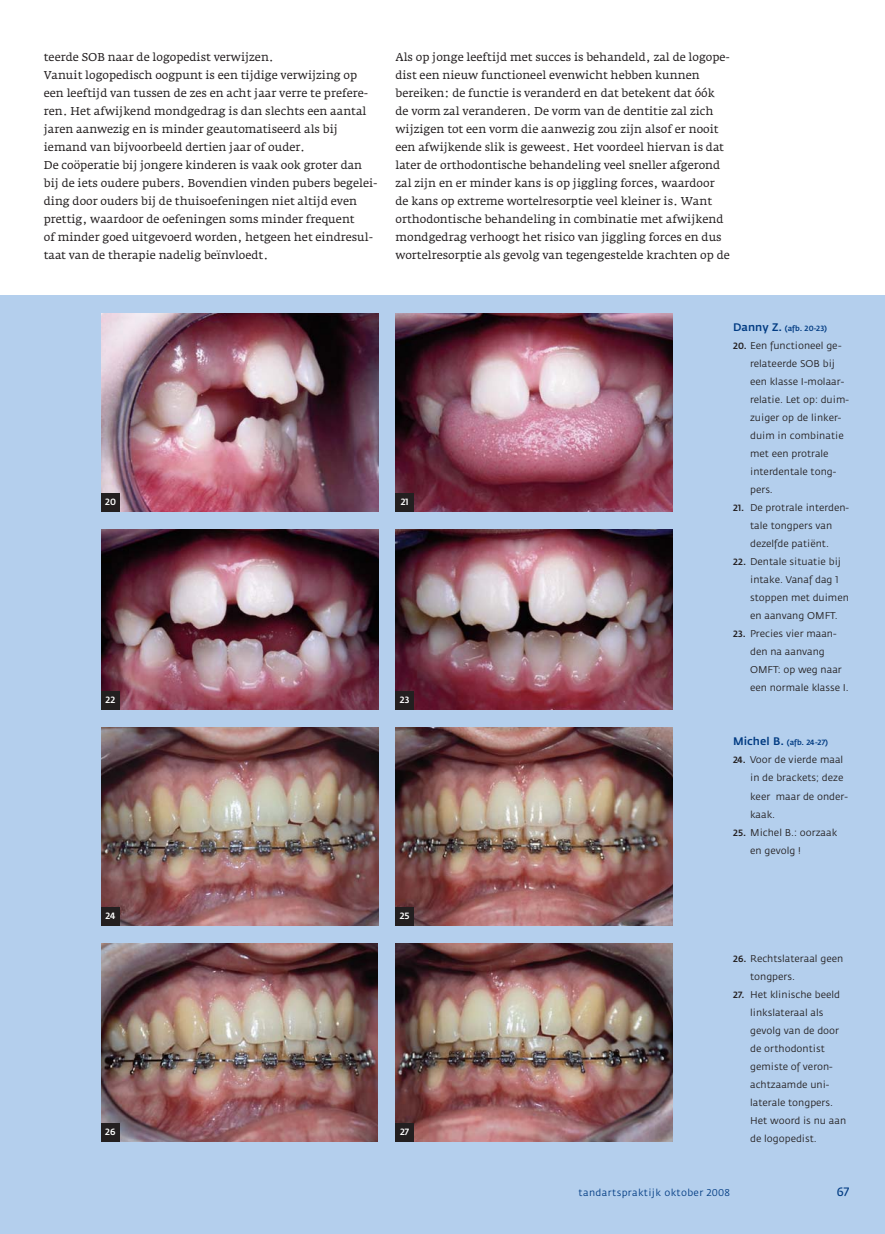
<style>
.page{position:relative;width:885px;height:1234px;background:#fff}
.page>*{position:absolute;margin:0;border:0;box-sizing:border-box;transform-origin:0 0}
.t1{font:12px "Fedra Sans";color:#013b82}
.t2{font:11.25px/18px "Fedra Serif A";color:#231f20}
.t3{font:9.75px/18px "Fedra Sans";color:#231f20}
.t4{font:9.75px "Fedra Sans";letter-spacing:.035em;color:#013b82}
.t5{font:500 9px "Fedra Sans";color:#fff}
.t6{font:500 7.5px "Fedra Sans";color:#013b82}
.s1{font-size:10.8px}
.s2{font-weight:500;font-size:9px}
</style>
<div class="page">
<div style="left:0;top:295px;width:884px;height:938px;background:#b4cfed"></div>
<img style="left:102px;top:313px;width:276px;height:198px">
<img style="left:101px;top:529px;width:277px;height:180px">
<img style="left:101px;top:727px;width:277px;height:198px">
<img style="left:395px;top:313px;width:277px;height:198px">
<img style="left:395px;top:529px;width:277px;height:180px">
<img style="left:395px;top:727px;width:277px;height:198px">
<img style="left:101px;top:943px;width:277px;height:198px">
<img style="left:395px;top:943px;width:277px;height:198px">
<div style="left:102px;top:493px;width:18px;height:18px;background:#231f20"></div>
<div style="left:396px;top:493px;width:18px;height:18px;background:#231f20"></div>
<div style="left:395px;top:907px;width:18px;height:18px;background:#231f20"></div>
<div style="left:101px;top:907px;width:18px;height:18px;background:#231f20"></div>
<div style="left:395px;top:1123px;width:18px;height:18px;background:#231f20"></div>
<div style="left:101px;top:1123px;width:18px;height:18px;background:#231f20"></div>
<div style="left:101px;top:691px;width:18px;height:18px;background:#231f20"></div>
<div style="left:395px;top:691px;width:18px;height:18px;background:#231f20"></div>
<p class="t2" style="left:44px;top:49px;width:335px">teerde SOB naar de logopedist verwijzen.<br>Vanuit logopedisch oogpunt is een tijdige verwijzing op een leeftijd van tussen de zes en acht jaar verre te prefere&shy;ren. Het afwijkend mondgedrag is dan slechts een aantal jaren aanwezig en is minder geautomatiseerd als bij iemand van bijvoorbeeld dertien jaar of ouder.<br>De coöperatie bij jongere kinderen is vaak ook groter dan bij de iets oudere pubers. Bovendien vinden pubers begelei&shy;ding door ouders bij de thuisoefeningen niet altijd even prettig, waardoor de oefeningen soms minder frequent<br>of minder goed uitgevoerd worden, hetgeen het eindresul&shy;taat van de therapie nadelig beïnvloedt.</p>
<p class="t2" style="left:395px;top:49px;width:336px">Als op jonge leeftijd met succes is behandeld, zal de logope&shy;dist een nieuw functioneel evenwicht hebben kunnen bereiken: de functie is veranderd en dat betekent dat óók de vorm zal veranderen. De vorm van de dentitie zal zich wijzigen tot een vorm die aanwezig zou zijn alsof er nooit een afwijkende slik is geweest. Het voordeel hiervan is dat later de orthodontische behandeling veel sneller afgerond zal zijn en er minder kans is op jiggling forces, waardoor de kans op extreme wortelresorptie veel kleiner is. Want orthodontische behandeling in combinatie met afwijkend mondgedrag verhoogt het risico van jiggling forces en dus wortelresorptie als gevolg van tegengestelde krachten op de</p>
<p class="t5" style="left:105px;top:498px;width:12px">20</p>
<p class="t5" style="left:400px;top:498px;width:10px">21</p>
<p class="t5" style="left:105px;top:696px;width:11px">22</p>
<p class="t5" style="left:400px;top:696px;width:11px">23</p>
<p class="t5" style="left:106px;top:912px;width:11px">24</p>
<p class="t5" style="left:399px;top:912px;width:11px">25</p>
<p class="t5" style="left:105px;top:1128px;width:12px">26</p>
<p class="t5" style="left:400px;top:1128px;width:11px">27</p>
<p class="t6" style="left:733px;top:325px;width:95px"><span class="s1">Danny Z.</span> (afb. 20-23)</p>
<p class="t3" style="left:750px;top:337px;width:100px;text-indent:-17px"><span class="s2">20.</span> Een functioneel ge&shy;relateerde SOB bij een klasse I-molaar&shy;relatie. Let op: duim&shy;zuiger op de linker&shy;duim in combinatie met een protrale interdentale tong&shy;pers.</p>
<p class="t3" style="left:733px;top:499px;width:117px;text-align:center"><span class="s2">21.</span> De protrale interden&shy;tale tongpers van dezelfde patiënt.</p>
<p class="t3" style="left:750px;top:553px;width:100px;text-indent:-17px"><span class="s2">22.</span> Dentale situatie bij intake. Vanaf dag 1 stoppen met duimen en aanvang OMFT.</p>
<p class="t3" style="left:750px;top:625px;width:100px;text-indent:-17px"><span class="s2">23.</span> Precies vier maan&shy;den na aanvang<br>OMFT: op weg naar een normale klasse I.</p>
<p class="t6" style="left:733px;top:739px;width:96px"><span class="s1">Michel B.</span> (afb. 24-27)</p>
<p class="t3" style="left:750px;top:751px;width:99px;text-indent:-17px"><span class="s2">24.</span> Voor de vierde maal in de brackets; deze keer maar de onder&shy;kaak.</p>
<p class="t3" style="left:750px;top:823px;width:89px;text-indent:-17px"><span class="s2">25.</span> Michel B.: oorzaak en gevolg !</p>
<p class="t3" style="left:750px;top:949px;width:95px;text-indent:-17px"><span class="s2">26.</span> Rechtslateraal geen tongpers.</p>
<p class="t3" style="left:750px;top:985px;width:97px;text-indent:-17px"><span class="s2">27.</span> Het klinische beeld linkslateraal als gevolg van de door de orthodontist gemiste of veron&shy;achtzaamde uni&shy;laterale tongpers.<br>Het woord is nu aan de logopedist.</p>
<p class="t4" style="left:578px;top:1188px;width:153px">tandartspraktijk oktober 2008</p>
<p class="t1" style="left:836px;top:1186px;width:14px">67</p>
</div>
